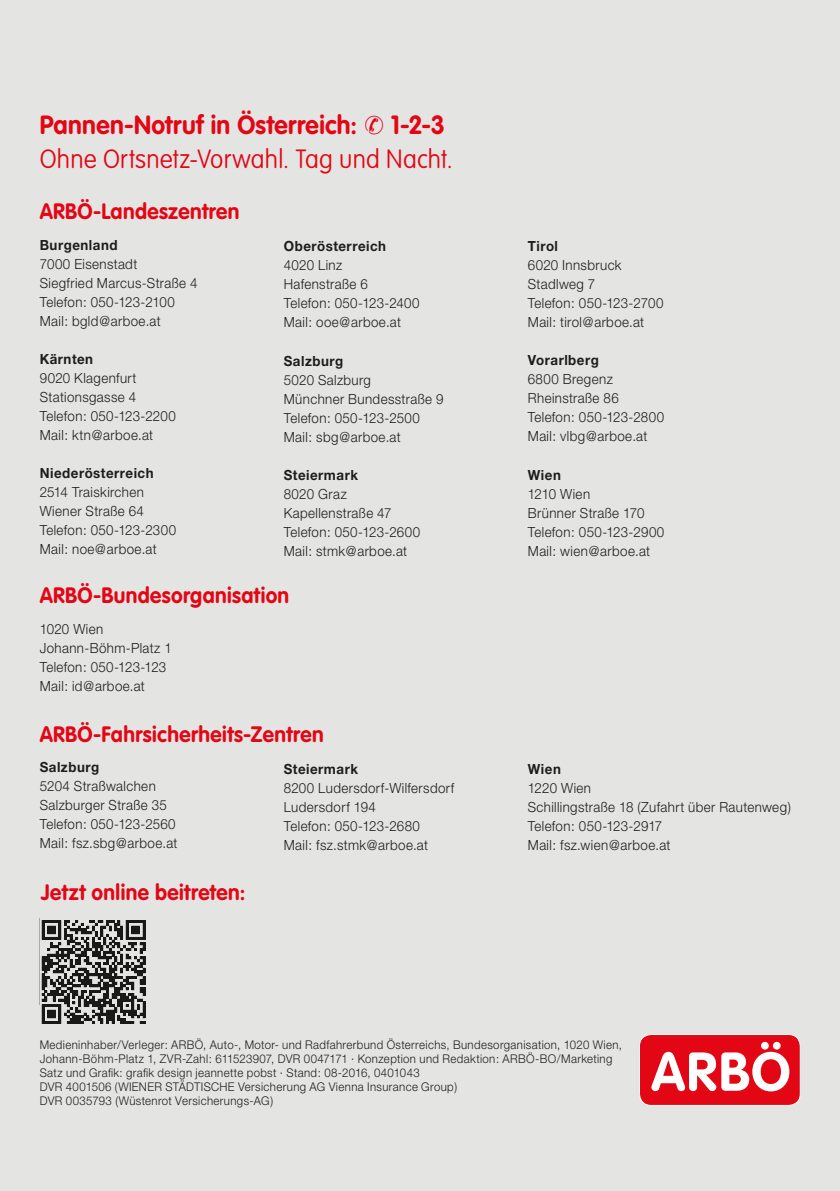
<style>
.page{position:relative;width:840px;height:1191px;background:#fff}
.page>*{position:absolute;margin:0;border:0;box-sizing:border-box;transform-origin:0 0}
.t1{font:100 26px/34px "VAG Rounded";letter-spacing:.01em;color:#e30614;scale:.95 1}
.t2{font:700 22px "VAG Rounded";letter-spacing:.02em;color:#e30614;scale:.95 1}
.t3{font:300 14px/19px "Helvetica Neue";letter-spacing:.03em;color:#1d1d1b;scale:.95 1}
.t4{font:700 14px "Helvetica Neue";letter-spacing:.04em;color:#1d1d1b;scale:.95 1}
.t5{font:300 12px/14px "Helvetica Neue";letter-spacing:.035em;color:#1d1d1b;scale:.95 1}
.s1{font-weight:700}
</style>
<div class="page">
<div style="left:0;top:0;width:839px;height:1191px;background:#e4e4e3"></div>
<div style="left:639px;top:1034px;width:160px;height:71px;background:#e30614;border-radius:12px"></div>
<div style="left:638px;top:1034px;width:162px;height:72px;border:1px solid #fff;border-radius:12px"></div>
<svg style="left:651px;top:1041px;width:138px;height:50px"></svg>
<div style="left:40px;top:918px;width:107px;height:108px;background:linear-gradient(to right,#e4e4e3,#e4e4e3)"></div>
<svg style="left:42px;top:920px;width:104px;height:104px"></svg>
<h1 class="t1" style="left:40px;top:108px;width:436px"><span class="s1">Pannen-Notruf in Österreich:</span> ✆ <span class="s1">1-2-3<br></span>Ohne Ortsnetz-Vorwahl. Tag und Nacht.</h1>
<h2 class="t2" style="left:40px;top:199px;width:212px">ARBÖ-Landeszentren</h2>
<p class="t4" style="left:40px;top:236px;width:83px">Burgenland</p>
<p class="t3" style="left:40px;top:254px;width:167px">7000 Eisenstadt<br>Siegfried Marcus-Straße 4<br>Telefon: 050-123-2100<br>Mail: bgld@arboe.at</p>
<p class="t4" style="left:40px;top:350px;width:58px">Kärnten</p>
<p class="t3" style="left:40px;top:368px;width:145px">9020 Klagenfurt<br>Stationsgasse 4<br>Telefon: 050-123-2200<br>Mail: ktn@arboe.at</p>
<p class="t4" style="left:40px;top:464px;width:121px">Niederösterreich</p>
<p class="t3" style="left:40px;top:482px;width:145px">2514 Traiskirchen<br>Wiener Straße 64<br>Telefon: 050-123-2300<br>Mail: noe@arboe.at</p>
<p class="t4" style="left:283px;top:238px;width:109px">Oberösterreich</p>
<p class="t3" style="left:283px;top:256px;width:144px">4020 Linz<br>Hafenstraße 6<br>Telefon: 050-123-2400<br>Mail: ooe@arboe.at</p>
<p class="t4" style="left:283px;top:352px;width:64px">Salzburg</p>
<p class="t3" style="left:283px;top:370px;width:169px">5020 Salzburg<br>Münchner Bundesstraße 9<br>Telefon: 050-123-2500<br>Mail: sbg@arboe.at</p>
<p class="t4" style="left:283px;top:466px;width:80px">Steiermark</p>
<p class="t3" style="left:283px;top:484px;width:145px">8020 Graz<br>Kapellenstraße 47<br>Telefon: 050-123-2600<br>Mail: stmk@arboe.at</p>
<h2 class="t2" style="left:40px;top:582px;width:264px">ARBÖ-Bundesorganisation</h2>
<p class="t3" style="left:40px;top:618px;width:140px">1020 Wien<br>Johann-Böhm-Platz 1<br>Telefon: 050-123-123<br>Mail: id@arboe.at</p>
<h2 class="t2" style="left:40px;top:721px;width:300px">ARBÖ-Fahrsicherheits-Zentren</h2>
<p class="t4" style="left:40px;top:758px;width:64px">Salzburg</p>
<p class="t3" style="left:40px;top:776px;width:146px">5204 Straßwalchen<br>Salzburger Straße 35<br>Telefon: 050-123-2560<br>Mail: fsz.sbg@arboe.at</p>
<h2 class="t2" style="left:41px;top:879px;width:216px">Jetzt online beitreten:</h2>
<p class="t4" style="left:283px;top:760px;width:80px">Steiermark</p>
<p class="t3" style="left:283px;top:778px;width:181px">8200 Ludersdorf-Wilfersdorf<br>Ludersdorf 194<br>Telefon: 050-123-2680<br>Mail: fsz.stmk@arboe.at</p>
<p class="t4" style="left:527px;top:238px;width:33px">Tirol</p>
<p class="t3" style="left:527px;top:256px;width:144px">6020 Innsbruck<br>Stadlweg 7<br>Telefon: 050-123-2700<br>Mail: tirol@arboe.at</p>
<p class="t4" style="left:527px;top:352px;width:76px">Vorarlberg</p>
<p class="t3" style="left:527px;top:370px;width:145px">6800 Bregenz<br>Rheinstraße 86<br>Telefon: 050-123-2800<br>Mail: vlbg@arboe.at</p>
<p class="t4" style="left:527px;top:466px;width:36px">Wien</p>
<p class="t3" style="left:527px;top:484px;width:145px">1210 Wien<br>Brünner Straße 170<br>Telefon: 050-123-2900<br>Mail: wien@arboe.at</p>
<p class="t4" style="left:527px;top:760px;width:36px">Wien</p>
<p class="t3" style="left:527px;top:778px;width:278px">1220 Wien<br>Schillingstraße 18 (Zufahrt über Rautenweg)<br>Telefon: 050-123-2917<br>Mail: fsz.wien@arboe.at</p>
<p class="t5" style="left:40px;top:1037px;width:614px">Medieninhaber/Verleger: ARBÖ, Auto-, Motor- und Radfahrerbund Österreichs, Bundesorganisation, 1020 Wien, Johann-Böhm-Platz 1, ZVR-Zahl: 611523907, DVR 0047171 · Konzeption und Redaktion: ARBÖ-BO/Marketing Satz und Grafik: grafik design jeannette pobst · Stand: 08-2016, 0401043<br>DVR 4001506 (WIENER STÄDTISCHE Versicherung AG Vienna Insurance Group)<br>DVR 0035793 (Wüstenrot Versicherungs-AG)</p>
</div>
